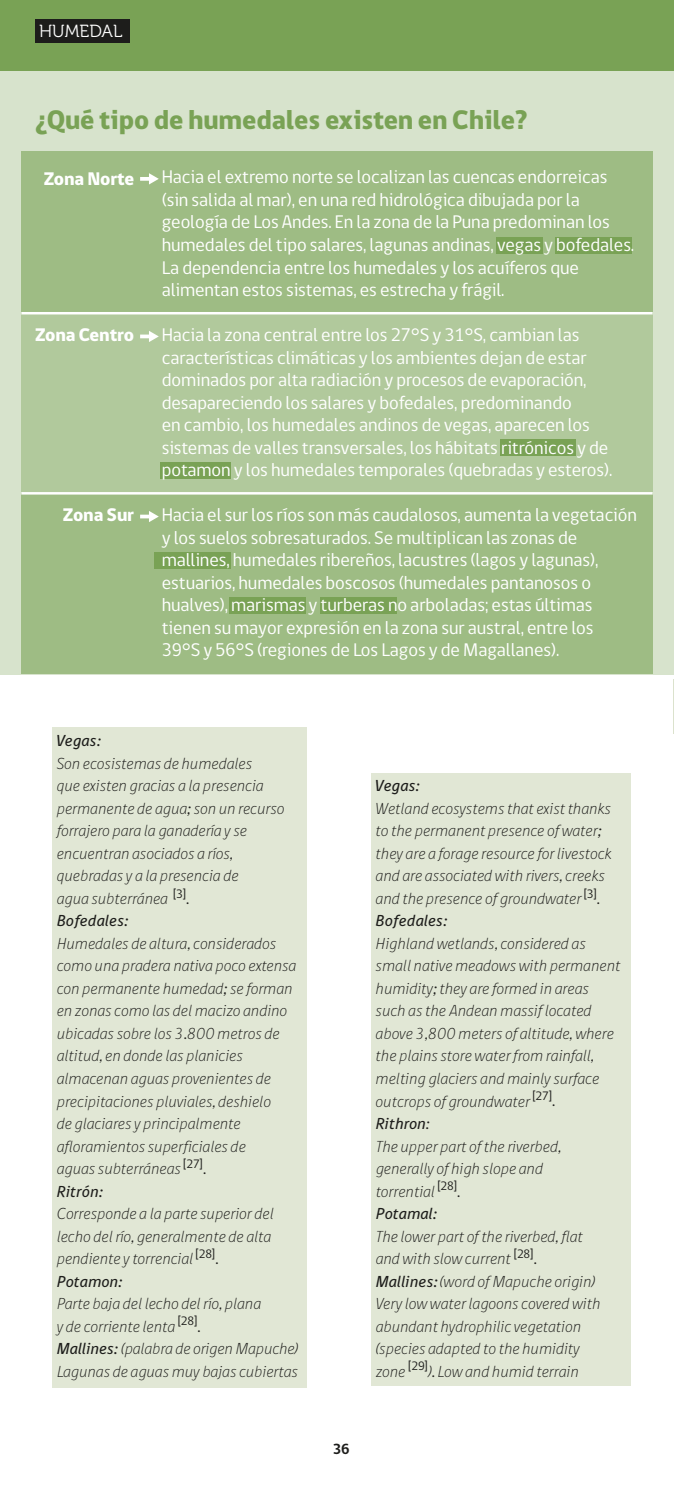
<style>
.page{position:relative;width:674px;height:1489px;background:#fff}
.page>*{position:absolute;margin:0;border:0;box-sizing:border-box;transform-origin:0 0}
.t1{font:800 27.5px "gob CL";letter-spacing:-.005em;color:#79a255}
.t2{font:18.75px/22.5px "gob CL";letter-spacing:-.005em;color:#fff}
.t3{font:800 18.75px "gob CL";letter-spacing:-.005em;color:#fff}
.t4{font:17.5px "Museo 300";color:#fff}
.t5{font:italic 100 16.25px/22.5px "Digna";letter-spacing:-.005em;color:#1d1d1b}
.t6{font:italic 16.25px "Digna";letter-spacing:-.005em;color:#1d1d1b}
.t7{font:700 15px "gob CL";color:#1d1d1b}
.s1{font-weight:400}
</style>
<div class="page">
<div style="left:371px;top:773px;width:259px;height:612px;background:#e1e7d5"></div>
<div style="left:52px;top:726px;width:254px;height:661px;background:#e1e7d5"></div>
<div style="left:0;top:62px;width:673px;height:612px;background:#d7e3cc"></div>
<div style="left:21px;top:151px;width:631px;height:162px;background:#9ebc84"></div>
<div style="left:21px;top:313px;width:631px;height:180px;background:#b1c99c"></div>
<div style="left:21px;top:493px;width:631px;height:180px;background:#9ebc84"></div>
<hr style="left:21px;top:312px;width:631px;height:2px;background:#fff">
<hr style="left:21px;top:492px;width:631px;height:2px;background:#fff">
<svg style="left:140px;top:177px;width:9px;height:4px"></svg>
<svg style="left:149px;top:173px;width:10px;height:11px"></svg>
<svg style="left:140px;top:334px;width:9px;height:4px"></svg>
<svg style="left:149px;top:331px;width:10px;height:11px"></svg>
<svg style="left:140px;top:514px;width:9px;height:4px"></svg>
<svg style="left:149px;top:511px;width:10px;height:11px"></svg>
<hr style="left:673px;top:679px;width:1px;height:54px;background:#dbe2cd">
<div style="left:0;top:0;width:673px;height:71px;background:#79a255"></div>
<div style="left:35px;top:19px;width:95px;height:24px;background:#1d1d1b"></div>
<div style="left:229px;top:597px;width:76px;height:16px;background:#79a255"></div>
<div style="left:160px;top:462px;width:71px;height:16px;background:#79a255"></div>
<div style="left:500px;top:440px;width:75px;height:16px;background:#79a255"></div>
<div style="left:496px;top:237px;width:46px;height:16px;background:#79a255"></div>
<div style="left:320px;top:597px;width:77px;height:16px;background:#79a255"></div>
<div style="left:154px;top:552px;width:77px;height:16px;background:#79a255"></div>
<div style="left:554px;top:237px;width:77px;height:16px;background:#79a255"></div>
<p class="t4" style="left:39px;top:21px;width:85px">HUMEDAL</p>
<h1 class="t1" style="left:35px;top:101px;width:493px">¿Qué tipo de humedales existen en Chile?</h1>
<p class="t2" style="left:162px;top:166px;width:474px">Hacia el extremo norte se localizan las cuencas endorreicas (sin salida al mar), en una red hidrológica dibujada por la geología de Los Andes. En la zona de la Puna predominan los humedales del tipo salares, lagunas andinas, vegas y bofedales.<br>La dependencia entre los humedales y los acuíferos que alimentan estos sistemas, es estrecha y frágil.</p>
<p class="t2" style="left:162px;top:324px;width:452px">Hacia la zona central entre los 27°S y 31°S, cambian las características climáticas y los ambientes dejan de estar dominados por alta radiación y procesos de evaporación, desapareciendo los salares y bofedales, predominando<br>en cambio, los humedales andinos de vegas, aparecen los sistemas de valles transversales, los hábitats ritrónicos y de potamon y los humedales temporales (quebradas y esteros).</p>
<p class="t2" style="left:162px;top:504px;width:476px">Hacia el sur los ríos son más caudalosos, aumenta la vegetación y los suelos sobresaturados. Se multiplican las zonas de mallines, humedales ribereños, lacustres (lagos y lagunas), estuarios, humedales boscosos (humedales pantanosos o hualves), marismas y turberas no arboladas; estas últimas tienen su mayor expresión en la zona sur austral, entre los<br>39°S y 56°S (regiones de Los Lagos y de Magallanes).</p>
<p class="t3" style="left:43px;top:166px;width:92px">Zona Norte</p>
<p class="t3" style="left:35px;top:322px;width:101px">Zona Centro</p>
<p class="t3" style="left:62px;top:502px;width:73px">Zona Sur</p>
<p class="t6" style="left:57px;top:731px;width:45px">Vegas:</p>
<p class="t5" style="left:57px;top:752px;width:229px">Son ecosistemas de humedales<br>que existen gracias a la presencia permanente de agua; son un recurso forrajero para la ganadería y se encuentran asociados a ríos, quebradas y a la presencia de<br>agua subterránea <sup>[3]</sup>.<br><span class="s1">Bofedales:</span></p>
<p class="t5" style="left:57px;top:932px;width:241px">Humedales de altura, considerados como una pradera nativa poco extensa con permanente humedad; se forman en zonas como las del macizo andino ubicadas sobre los 3.800 metros de altitud, en donde las planicies almacenan aguas provenientes de precipitaciones pluviales, deshielo<br>de glaciares y principalmente afloramientos superficiales de<br>aguas subterráneas <sup>[27]</sup>.<br><span class="s1">Ritrón:</span></p>
<p class="t5" style="left:57px;top:1202px;width:218px">Corresponde a la parte superior del lecho del río, generalmente de alta pendiente y torrencial <sup>[28]</sup>.<br><span class="s1">Potamon:</span></p>
<p class="t5" style="left:57px;top:1292px;width:243px">Parte baja del lecho del río, plana<br>y de corriente lenta <sup>[28]</sup>.<br><span class="s1">Mallines:</span> (palabra de origen Mapuche)<br>Lagunas de aguas muy bajas cubiertas</p>
<p class="t7" style="left:332px;top:1438px;width:19px">36</p>
<p class="t6" style="left:375px;top:776px;width:45px">Vegas:</p>
<p class="t5" style="left:375px;top:797px;width:237px">Wetland ecosystems that exist thanks to the permanent presence of water; they are a forage resource for livestock and are associated with rivers, creeks and the presence of groundwater <sup>[3]</sup>.<br><span class="s1">Bofedales:</span></p>
<p class="t5" style="left:375px;top:932px;width:246px">Highland wetlands, considered as small native meadows with permanent humidity; they are formed in areas such as the Andean massif located above 3,800 meters of altitude, where the plains store water from rainfall, melting glaciers and mainly surface outcrops of groundwater <sup>[27]</sup>.<br><span class="s1">Rithron</span>:<br>The upper part of the riverbed, generally of high slope and<br>torrential <sup>[28]</sup>.<br><span class="s1">Potamal:</span></p>
<p class="t5" style="left:375px;top:1224px;width:226px">The lower part of the riverbed, flat and with slow current <sup>[28]</sup>.<br><span class="s1">Mallines:</span> (word of Mapuche origin)<br>Very low water lagoons covered with abundant hydrophilic vegetation (species adapted to the humidity zone <sup>[29]</sup>). Low and humid terrain</p>
</div>
